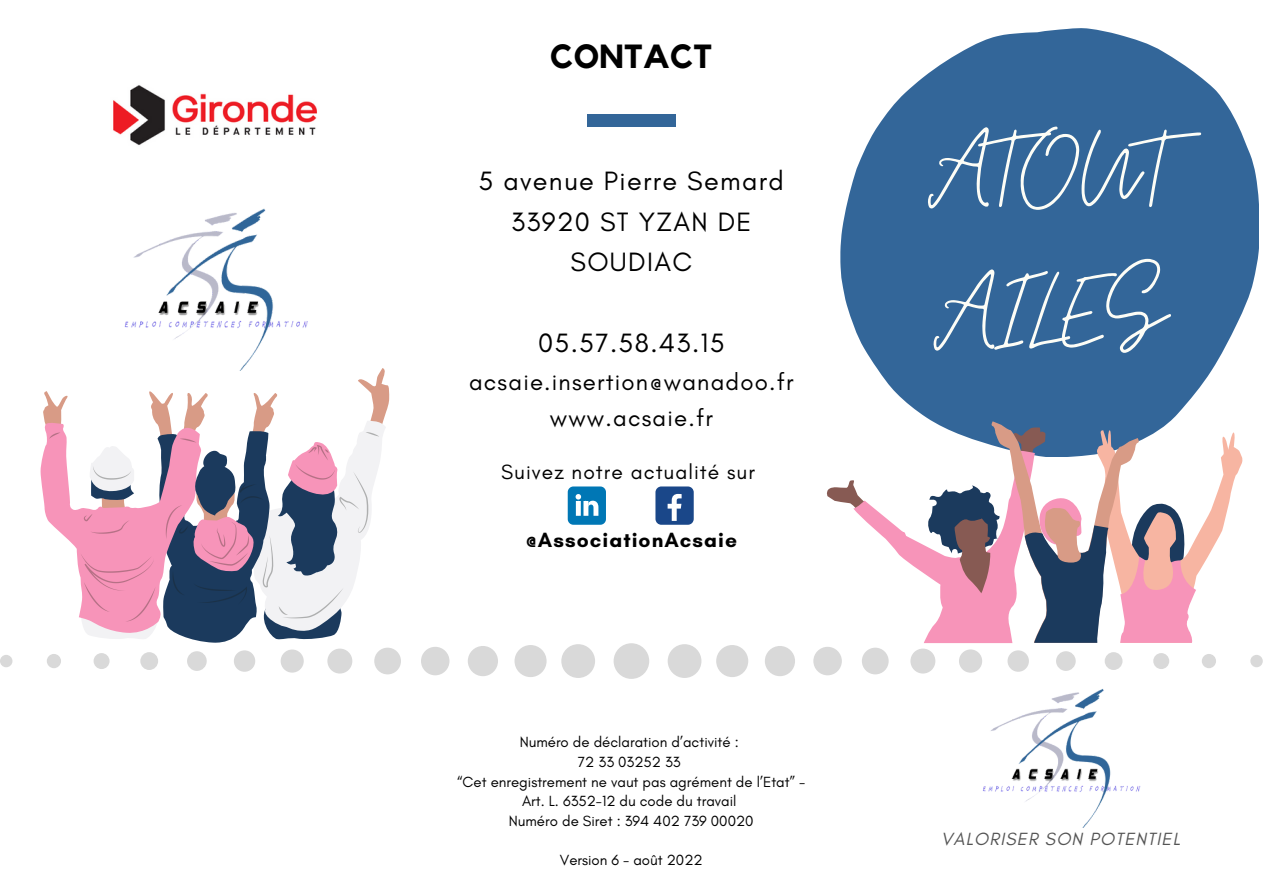
<style>
.page{position:relative;width:1263px;height:894px;background:#fff}
.page>*{position:absolute;margin:0;border:0;box-sizing:border-box;transform-origin:0 0}
.t1{font:116.55px/142.1px "Moon Time";color:#fdfdf6}
.t2{font:700 33.3px "Kollektif";letter-spacing:.01em;color:#000}
.t3{font:27px/40.5px "Glacial Indifference";letter-spacing:.05em;color:#000;text-align:center}
.t4{font:24px/36px "Glacial Indifference";letter-spacing:.05em;color:#000;text-align:center}
.t5{font:21px "Glacial Indifference";letter-spacing:.05em;color:#000}
.t6{font:700 21px "Glacial Indifference";letter-spacing:.05em;color:#000}
.t7{font:italic 18px "Glacial Indifference";letter-spacing:.06em;color:#545454}
.t8{font:15px/19.6px "Glacial Indifference";color:#000;text-align:center}
</style>
<div class="page">
<div style="left:587px;top:114px;width:89px;height:13px;background:#369"></div>
<img style="left:124px;top:208px;width:184px;height:160px">
<img style="left:113px;top:85px;width:204px;height:60px">
<img style="left:982px;top:689px;width:159px;height:138px">
<svg style="left:840px;top:28px;width:418px;height:340px;background:#527da8"></svg>
<svg style="left:0;top:368px;width:1263px;height:310px"></svg>
<h2 class="t2" style="left:550px;top:41px;width:163px">CONTACT</h2>
<h3 class="t3" style="left:478px;top:161px;width:307px">5 avenue Pierre Semard<br>33920 ST YZAN DE<br>SOUDIAC</h3>
<h3 class="t3" style="left:538px;top:322px;width:188px">05.57.58.43.15</h3>
<h3 class="t4" style="left:469px;top:363px;width:326px">acsaie.insertion@wanadoo.fr www.acsaie.fr</h3>
<h3 class="t5" style="left:501px;top:458px;width:255px">Suivez notre actualité sur</h3>
<h3 class="t6" style="left:526px;top:527px;width:213px">@AssociationAcsaie</h3>
<p class="t8" style="left:457px;top:732px;width:350px">Numéro de déclaration d’activité :<br>72 33 03252 33<br>“Cet enregistrement ne vaut pas agrément de l’Etat” - Art. L. 6352-12 du code du travail<br>Numéro de Siret : 394 402 739 00020</p>
<p class="t8" style="left:560px;top:849px;width:144px">Version 6 - août 2022</p>
<h1 class="t1" style="left:928px;top:100px;width:244px">ATOUT<br>AILES</h1>
<p class="t7" style="left:941px;top:827px;width:241px">VALORISER SON POTENTIEL</p>
</div>
